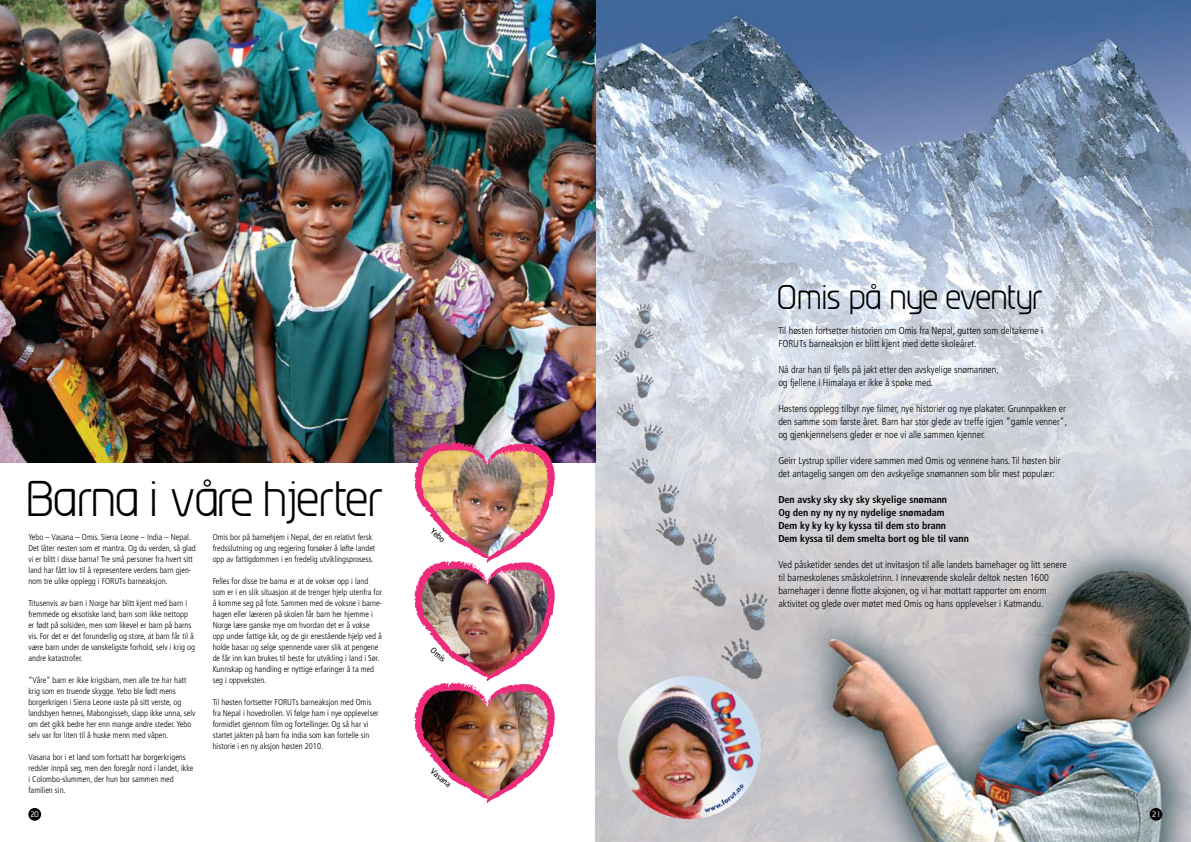
<style>
.page{position:relative;width:1191px;height:842px;background:#fff}
.page>*{position:absolute;margin:0;border:0;box-sizing:border-box;transform-origin:0 0}
.t1{font:300 43.9px "Prosper";color:#000}
.t2{font:300 30px "Prosper";letter-spacing:.005em;color:#000}
.t3{font:300 condensed 10px/13px "Frutiger";color:#000}
.t4{font:700 condensed 10px/13px "Frutiger";color:#000}
.t5{font:300 condensed 8.5px/11px "Frutiger";color:#000}
.t6{font:condensed 8.5px "Frutiger";color:#000}
.t7{font:7px "Prosper";color:#fff}
</style>
<div class="page">
<img style="left:595px;top:0;width:596px;height:842px">
<div style="left:28px;top:808px;width:13px;height:13px;background:#000;border-radius:50%"></div>
<div style="left:1149px;top:808px;width:13px;height:13px;background:#000;border-radius:50%"></div>
<img style="left:0;top:0;width:595px;height:462px">
<img style="left:617px;top:676px;width:69px;height:74px">
<img style="left:414px;top:441px;width:141px;height:361px">
<h1 class="t1" style="left:28px;top:471px;width:356px">Barna i våre hjerter</h1>
<p class="t5" style="left:213px;top:532px;width:164px">Omis bor på barnehjem i Nepal, der en relativt fersk fredsslutning og ung regjering forsøker å løfte landet opp av fattigdommen i en fredelig utviklingsprosess.</p>
<p class="t5" style="left:213px;top:576px;width:171px">Felles for disse tre barna er at de vokser opp i land som er i en slik situasjon at de trenger hjelp utenfra for å komme seg på fote. Sammen med de voksne i barne&shy;hagen eller læreren på skolen får barn her hjemme i Norge lære ganske mye om hvordan det er å vokse opp under fattige kår, og de gir enestående hjelp ved å holde basar og selge spennende varer slik at pengene de får inn kan brukes til beste for utvikling i land i Sør.<br>Kunnskap og handling er nyttige erfaringer å ta med seg i oppveksten.</p>
<p class="t5" style="left:213px;top:697px;width:167px">Til høsten fortsetter FORUTs barneaksjon med Omis fra Nepal i hovedrollen. Vi følge ham i nye opplevelser formidlet gjennom film og fortellinger. Og så har vi startet jakten på barn fra India som kan fortelle sin historie i en ny aksjon høsten 2010.</p>
<p class="t5" style="left:28px;top:532px;width:169px">Yebo – Vasana – Omis. Sierra Leone – India – Nepal.<br>Det låter nesten som et mantra. Og du verden, så glad vi er blitt i disse barna! Tre små personer fra hvert sitt land har fått lov til å representere verdens barn gjen&shy;nom tre ulike opplegg i FORUTs barneaksjon.</p>
<p class="t5" style="left:28px;top:598px;width:168px">Titusenvis av barn i Norge har blitt kjent med barn i fremmede og eksotiske land; barn som ikke nettopp er født på solsiden, men som likevel er barn på barns vis. For det er det forunderlig og store, at barn får til å være barn under de vanskeligste forhold, selv i krig og andre katastrofer.</p>
<p class="t5" style="left:28px;top:675px;width:169px">”Våre” barn er ikke krigsbarn, men alle tre har hatt krig som en truende skygge. Yebo ble født mens borgerkrigen i Sierra Leone raste på sitt verste, og landsbyen hennes, Mabongisseh, slapp ikke unna, selv om det gikk bedre her enn mange andre steder. Yebo selv var for liten til å huske menn med våpen.</p>
<p class="t5" style="left:28px;top:752px;width:166px">Vasana bor i et land som fortsatt har borgerkrigens redsler innpå seg, men den foregår nord i landet, ikke i Colombo-slummen, der hun bor sammen med familien sin.</p>
<p class="t6" style="left:435px;top:526px;width:18px;rotate:40deg">Yebo</p>
<p class="t6" style="left:435px;top:645px;width:18px;rotate:40deg">Omis</p>
<p class="t6" style="left:435px;top:766px;width:25px;rotate:40deg">Vasana</p>
<h2 class="t2" style="left:778px;top:279px;width:266px">Omis på nye eventyr</h2>
<p class="t3" style="left:778px;top:324px;width:266px">Til høsten fortsetter historien om Omis fra Nepal, gutten som deltakerne i<br>FORUTs barneaksjon er blitt kjent med dette skoleåret.</p>
<p class="t3" style="left:778px;top:363px;width:222px">Nå drar han til fjells på jakt etter den avskyelige snømannen, og fjellene i Himalaya er ikke å spøke med.</p>
<p class="t3" style="left:778px;top:402px;width:290px">Høstens opplegg tilbyr nye filmer, nye historier og nye plakater. Grunnpakken er den samme som første året. Barn har stor glede av treffe igjen ”gamle venner”, og gjenkjennelsens gleder er noe vi alle sammen kjenner.</p>
<p class="t3" style="left:778px;top:454px;width:284px">Geirr Lystrup spiller videre sammen med Omis og vennene hans. Til høsten blir det antagelig sangen om den avskyelige snømannen som blir mest populær:</p>
<p class="t4" style="left:778px;top:493px;width:192px">Den avsky sky sky sky skyelige snømann<br>Og den ny ny ny ny nydelige snømadam<br>Dem ky ky ky ky kyssa til dem sto brann<br>Dem kyssa til dem smelta bort og ble til vann</p>
<p class="t3" style="left:778px;top:558px;width:290px">Ved påsketider sendes det ut invitasjon til alle landets barnehager og litt senere til barneskolenes småskoletrinn. I inneværende skoleår deltok nesten 1600 barnehager i denne flotte aksjonen, og vi har mottatt rapporter om enorm aktivitet og glede over møtet med Omis og hans opplevelser i Katmandu.</p>
<p class="t7" style="left:30px;top:810px;width:10px">20</p>
<p class="t7" style="left:1152px;top:810px;width:9px">21</p>
</div>
